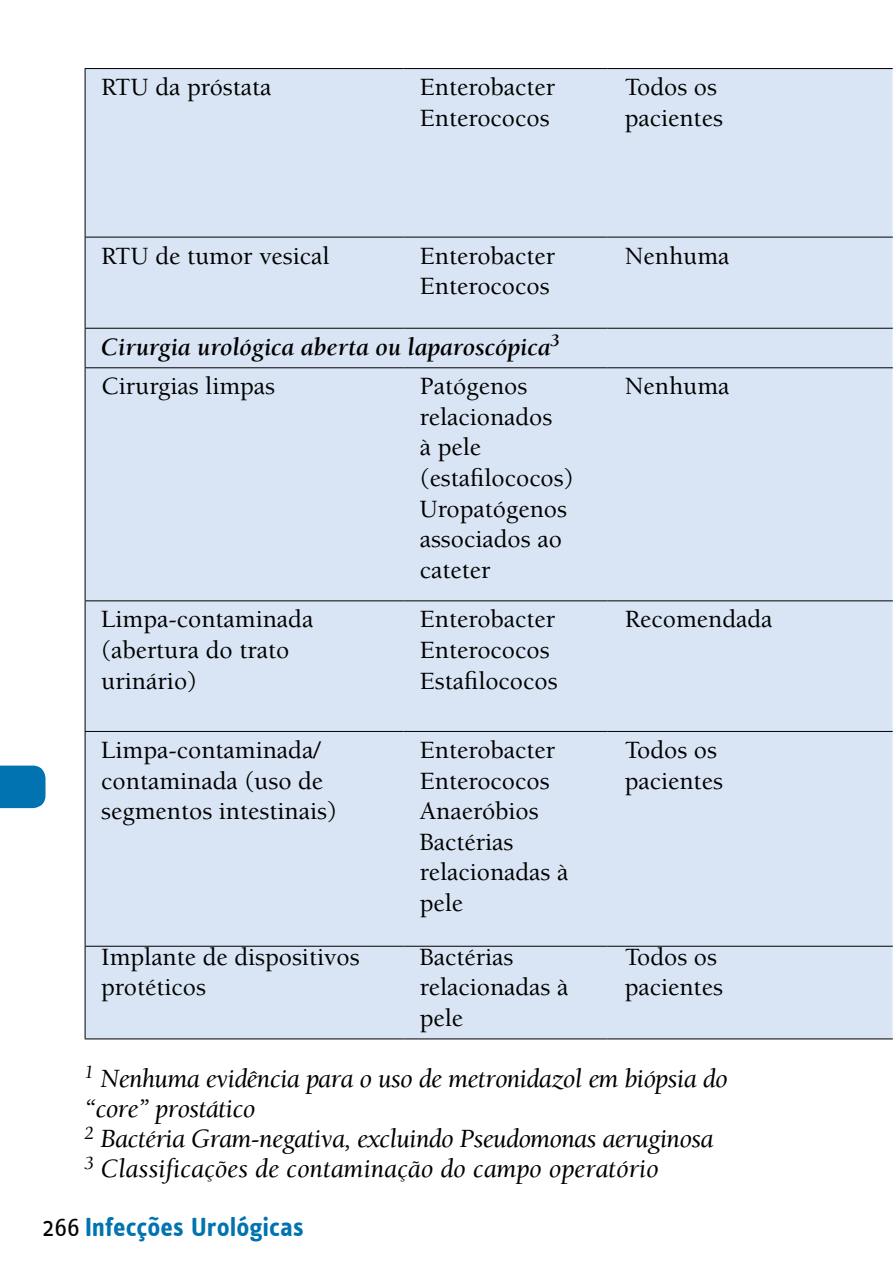
<style>
.page{position:relative;width:893px;height:1276px;background:#fff}
.page>*{position:absolute;margin:0;border:0;box-sizing:border-box;transform-origin:0 0}
.t1{font:italic 27px/30px "Berkeley Std";letter-spacing:-.025em;color:#000}
.t2{font:700 27px "Info Text";color:#0173b1}
.t3{font:500 25.5px/30.6px "Berkeley Std";color:#000}
.t4{font:italic 700 25.5px/39.6px "Berkeley Std";color:#000}
.s1{font-weight:500;font-style:normal}
.s2{font-weight:400;color:#000}
</style>
<div class="page">
<svg style="left:0;top:765px;width:46px;height:43px;background:#0f7ab5"></svg>
<div style="left:86px;top:69px;width:806px;height:969px;background:#d9e5f4"></div>
<hr style="left:85px;top:69px;width:1px;height:168px;background:#000">
<hr style="left:85px;top:237px;width:1px;height:91px;background:#000">
<hr style="left:85px;top:329px;width:1px;height:38px;background:#000">
<hr style="left:85px;top:68px;width:319px;height:1px;background:#000">
<hr style="left:404px;top:68px;width:204px;height:1px;background:#000">
<hr style="left:608px;top:68px;width:284px;height:1px;background:#000">
<hr style="left:85px;top:237px;width:319px;height:1px;background:#000">
<hr style="left:404px;top:237px;width:204px;height:1px;background:#000">
<hr style="left:608px;top:237px;width:284px;height:1px;background:#000">
<hr style="left:85px;top:328px;width:319px;height:1px;background:#000">
<hr style="left:404px;top:328px;width:204px;height:1px;background:#000">
<hr style="left:608px;top:328px;width:284px;height:1px;background:#000">
<hr style="left:85px;top:368px;width:1px;height:232px;background:#000">
<hr style="left:85px;top:601px;width:1px;height:130px;background:#000">
<hr style="left:85px;top:732px;width:1px;height:213px;background:#000">
<hr style="left:85px;top:946px;width:1px;height:92px;background:#000">
<hr style="left:85px;top:367px;width:319px;height:1px;background:#000">
<hr style="left:404px;top:367px;width:204px;height:1px;background:#000">
<hr style="left:608px;top:367px;width:284px;height:1px;background:#000">
<hr style="left:85px;top:600px;width:319px;height:1px;background:#000">
<hr style="left:404px;top:600px;width:204px;height:1px;background:#000">
<hr style="left:608px;top:600px;width:284px;height:1px;background:#000">
<hr style="left:85px;top:731px;width:319px;height:1px;background:#000">
<hr style="left:404px;top:731px;width:204px;height:1px;background:#000">
<hr style="left:608px;top:731px;width:284px;height:1px;background:#000">
<hr style="left:85px;top:945px;width:319px;height:1px;background:#000">
<hr style="left:404px;top:945px;width:204px;height:1px;background:#000">
<hr style="left:608px;top:945px;width:284px;height:1px;background:#000">
<hr style="left:85px;top:1038px;width:319px;height:1px;background:#000">
<hr style="left:404px;top:1038px;width:204px;height:1px;background:#000">
<hr style="left:608px;top:1038px;width:284px;height:1px;background:#000">
<p class="t3" style="left:101px;top:72px;width:172px">RTU da próstata</p>
<p class="t3" style="left:420px;top:72px;width:137px">Enterobacter<br>Enterococos</p>
<p class="t3" style="left:625px;top:72px;width:100px">Todos os pacientes</p>
<p class="t3" style="left:101px;top:241px;width:230px">RTU de tumor vesical</p>
<p class="t3" style="left:420px;top:241px;width:137px">Enterobacter<br>Enterococos</p>
<p class="t3" style="left:625px;top:241px;width:106px">Nenhuma</p>
<p class="t4" style="left:101px;top:327px;width:460px">Cirurgia urológica aberta ou laparoscópica<sup>3<br></sup><span class="s1">Cirurgias limpas</span></p>
<p class="t3" style="left:420px;top:371px;width:155px">Patógenos relacionados<br>à pele (estafilococos)<br>Uropatógenos associados ao cateter</p>
<p class="t3" style="left:625px;top:371px;width:106px">Nenhuma</p>
<p class="t3" style="left:101px;top:604px;width:214px">Limpa-contaminada (abertura do trato urinário)</p>
<p class="t3" style="left:420px;top:604px;width:139px">Enterobacter<br>Enterococos<br>Estafilococos</p>
<p class="t3" style="left:625px;top:604px;width:149px">Recomendada</p>
<p class="t3" style="left:101px;top:735px;width:237px">Limpa-contaminada/ contaminada (uso de segmentos intestinais)</p>
<p class="t3" style="left:420px;top:735px;width:150px">Enterobacter<br>Enterococos<br>Anaeróbios<br>Bactérias relacionadas à pele</p>
<p class="t3" style="left:625px;top:735px;width:100px">Todos os pacientes</p>
<p class="t3" style="left:101px;top:942px;width:260px">Implante de dispositivos protéticos</p>
<p class="t3" style="left:420px;top:942px;width:150px">Bactérias relacionadas à pele</p>
<p class="t3" style="left:625px;top:942px;width:100px">Todos os pacientes</p>
<p class="t1" style="left:85px;top:1064px;width:644px"><sup>1</sup> Nenhuma evidência para o uso de metronidazol em biópsia do “core” prostático<br><sup>2</sup> Bactéria Gram-negativa, excluindo Pseudomonas aeruginosa <sup>3</sup> Classificações de contaminação do campo operatório</p>
<p class="t2" style="left:42px;top:1211px;width:263px"><span class="s2">2466</span> Infecções Urológicas</p>
</div>
